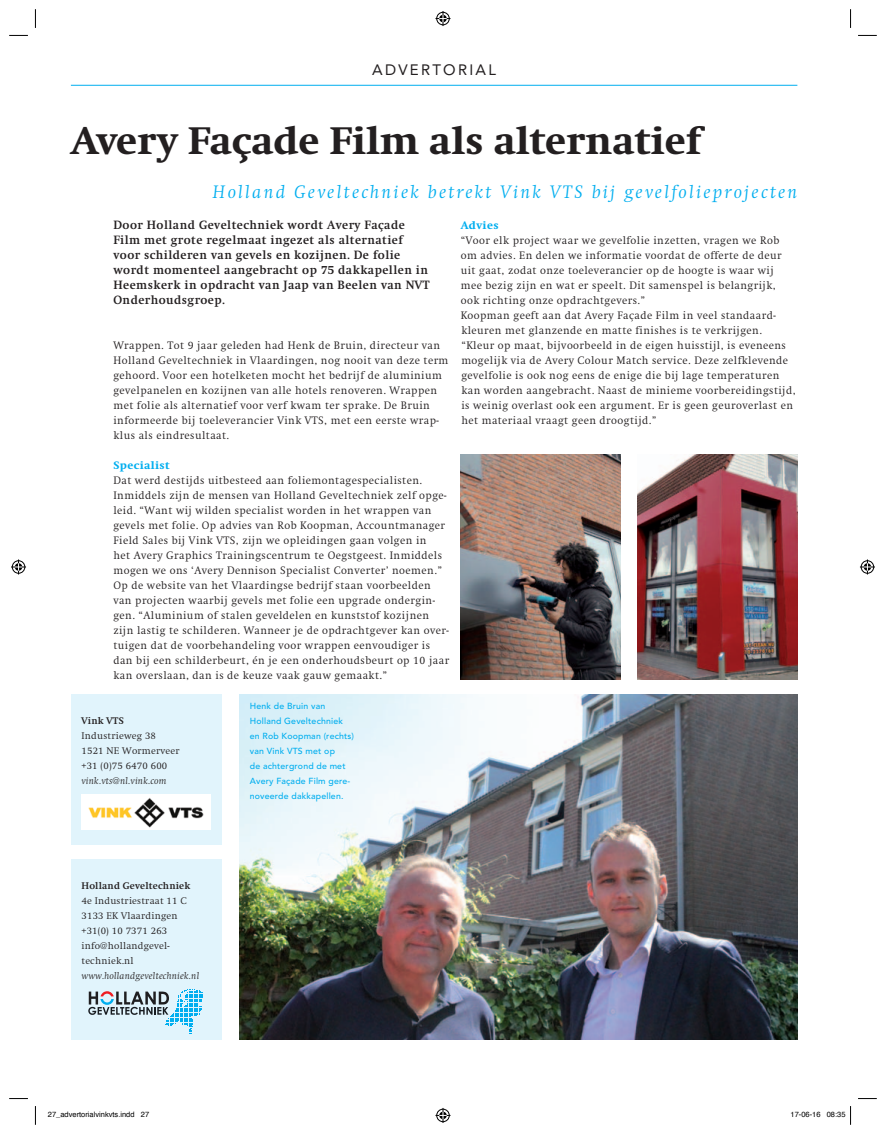
<style>
.page{position:relative;width:886px;height:1134px;background:#fff}
.page>*{position:absolute;margin:0;border:0;box-sizing:border-box;transform-origin:0 0}
.t1{font:800 40px "Swift";color:#231f20}
.t2{font:italic 300 18.75px "Swift";letter-spacing:.12em;color:#00aeef}
.t3{font:15px "Avenir";letter-spacing:.15em;color:#231f20}
.t4{font:700 12.5px/15px "Swift";letter-spacing:.04em;color:#231f20}
.t5{font:300 11.25px/15px "Swift";letter-spacing:.04em;color:#231f20}
.t6{font:800 11.25px "Swift";letter-spacing:.04em;color:#00aeef}
.t7{font:300 10px/15px "Swift";letter-spacing:.02em;color:#231f20}
.t8{font:italic 300 10px "Swift";letter-spacing:.02em;color:#231f20}
.t9{font:700 10px "Swift";letter-spacing:.02em;color:#231f20}
.t10{font:500 8.75px/15px "Avenir";letter-spacing:.02em;color:#00aeef}
.t11{font:7.5px "Helvetica";color:#000}
</style>
<div class="page">
<hr style="left:71px;top:85px;width:726px;height:1px;background:#00aeef">
<div style="left:71px;top:859px;width:150px;height:180px;background:#e1f4fc"></div>
<img style="left:239px;top:694px;width:558px;height:345px">
<div style="left:71px;top:694px;width:150px;height:150px;background:#e1f4fc"></div>
<img style="left:81px;top:795px;width:129px;height:34px">
<img style="left:461px;top:454px;width:159px;height:225px">
<img style="left:638px;top:454px;width:159px;height:225px">
<svg style="left:88px;top:989px;width:115px;height:45px"></svg>
<svg style="left:9px;top:35px;width:19px;height:1px"></svg>
<svg style="left:858px;top:35px;width:19px;height:1px"></svg>
<svg style="left:9px;top:1098px;width:19px;height:1px"></svg>
<svg style="left:858px;top:1098px;width:19px;height:1px"></svg>
<svg style="left:35px;top:9px;width:1px;height:19px"></svg>
<svg style="left:35px;top:1106px;width:1px;height:19px"></svg>
<svg style="left:850px;top:9px;width:1px;height:19px"></svg>
<svg style="left:435px;top:11px;width:15px;height:15px"></svg>
<svg style="left:435px;top:1108px;width:15px;height:15px"></svg>
<svg style="left:11px;top:559px;width:15px;height:15px"></svg>
<svg style="left:860px;top:559px;width:15px;height:15px"></svg>
<svg style="left:850px;top:1106px;width:1px;height:19px"></svg>
<h3 class="t3" style="left:372px;top:61px;width:125px">ADVERTORIAL</h3>
<h1 class="t1" style="left:71px;top:119px;width:632px">Avery Façade Film als alternatief</h1>
<h2 class="t2" style="left:213px;top:182px;width:586px">Holland Geveltechniek betrekt Vink VTS bij gevelfolieprojecten</h2>
<p class="t4" style="left:113px;top:218px;width:318px">Door Holland Geveltechniek wordt Avery Façade Film met grote regelmaat ingezet als alternatief voor schilderen van gevels en kozijnen. De folie wordt momenteel aangebracht op 75 dakkapellen in Heemskerk in opdracht van Jaap van Beelen van NVT Onderhoudsgroep.</p>
<p class="t6" style="left:461px;top:219px;width:39px">Advies</p>
<p class="t5" style="left:461px;top:233px;width:336px">“Voor elk project waar we gevelfolie inzetten, vragen we Rob om advies. En delen we informatie voordat de offerte de deur uit gaat, zodat onze toeleverancier op de hoogte is waar wij mee bezig zijn en wat er speelt. Dit samenspel is belangrijk, ook richting onze opdrachtgevers.”<br>Koopman geeft aan dat Avery Façade Film in veel standaard&shy;kleuren met glanzende en matte finishes is te verkrijgen. “Kleur op maat, bijvoorbeeld in de eigen huisstijl, is eveneens mogelijk via de Avery Colour Match service. Deze zelfklevende gevelfolie is ook nog eens de enige die bij lage temperaturen kan worden aangebracht. Naast de minieme voorbereidingstijd, is weinig overlast ook een argument. Er is geen geuroverlast en het materiaal vraagt geen droogtijd.”</p>
<p class="t5" style="left:113px;top:338px;width:337px">Wrappen. Tot 9 jaar geleden had Henk de Bruin, directeur van Holland Geveltechniek in Vlaardingen, nog nooit van deze term gehoord. Voor een hotelketen mocht het bedrijf de aluminium gevelpanelen en kozijnen van alle hotels renoveren. Wrappen met folie als alternatief voor verf kwam ter sprake. De Bruin informeerde bij toeleverancier Vink VTS, met een eerste wrap&shy;klus als eindresultaat.</p>
<p class="t6" style="left:113px;top:459px;width:58px">Specialist</p>
<p class="t5" style="left:113px;top:473px;width:337px">Dat werd destijds uitbesteed aan foliemontagespecialisten.<br>Inmiddels zijn de mensen van Holland Geveltechniek zelf opge&shy;leid. “Want wij wilden specialist worden in het wrappen van gevels met folie. Op advies van Rob Koopman, Accountmanager Field Sales bij Vink VTS, zijn we opleidingen gaan volgen in<br>het Avery Graphics Trainingscentrum te Oegstgeest. Inmiddels mogen we ons ‘Avery Dennison Specialist Converter’ noemen.” Op de website van het Vlaardingse bedrijf staan voorbeelden van projecten waarbij gevels met folie een upgrade ondergin&shy;gen. “Aluminium of stalen geveldelen en kunststof kozijnen zijn lastig te schilderen. Wanneer je de opdrachtgever kan over&shy;tuigen dat de voorbehandeling voor wrappen eenvoudiger is dan bij een schilderbeurt, én je een onderhoudsbeurt op 10 jaar kan overslaan, dan is de keuze vaak gauw gemaakt.”</p>
<p class="t9" style="left:81px;top:715px;width:44px">Vink VTS</p>
<p class="t7" style="left:81px;top:728px;width:100px">Industrieweg 38<br>1521 NE Wormerveer +31 (0)75 6470 600</p>
<p class="t8" style="left:81px;top:775px;width:86px">vink.vts@nl.vink.com</p>
<p class="t9" style="left:81px;top:880px;width:110px">Holland Geveltechniek</p>
<p class="t7" style="left:81px;top:893px;width:107px">4e Industriestraat 11 C<br>3133 EK Vlaardingen +31(0) 10 7371 263 info@hollandgevel&shy;techniek.nl</p>
<p class="t8" style="left:81px;top:970px;width:119px">www.hollandgeveltechniek.nl</p>
<p class="t10" style="left:250px;top:699px;width:106px">Henk de Bruin van<br>Holland Geveltechniek en Rob Koopman (rechts) van Vink VTS met op<br>de achtergrond de met<br>Avery Façade Film gere&shy;noveerde dakkapellen.</p>
<p class="t11" style="left:48px;top:1109px;width:103px">27_advertorialvinkvts.indd 27</p>
<p class="t11" style="left:790px;top:1109px;width:57px">17-06-16 08:35</p>
</div>
